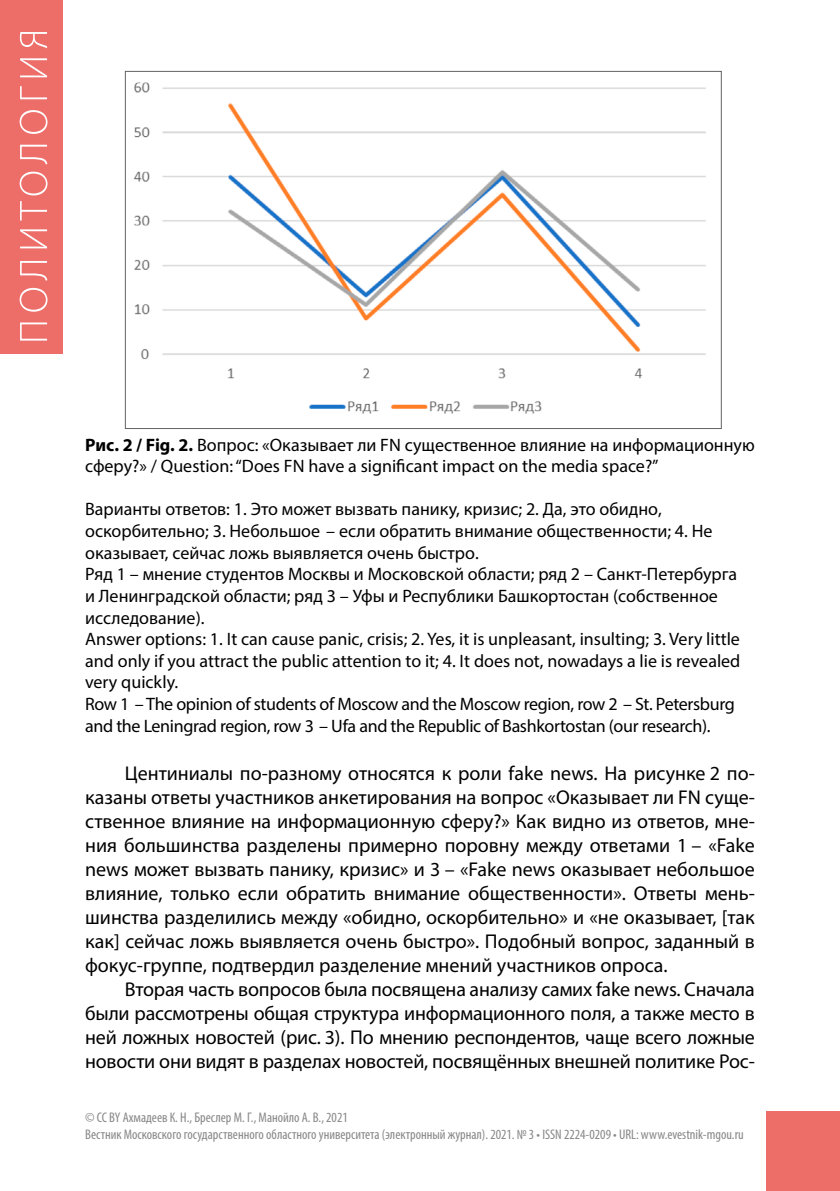
<style>
.page{position:relative;width:840px;height:1191px;background:#fff}
.page>*{position:absolute;margin:0;border:0;box-sizing:border-box;transform-origin:0 0}
.t1{font:20px/24px "Myriad Pro";letter-spacing:-.005em;color:#000;text-align:justify}
.t2{font:18px/21.6px "Myriad Pro";color:#000}
.t3{font:condensed 14px/16.8px "Myriad Pro";color:#878787}
.s1{font-weight:700}
</style>
<div class="page">
<div style="left:0;top:0;width:62px;height:353px;background:#ed6d69"></div>
<div style="left:765px;top:1111px;width:74px;height:80px;background:#ed6d69"></div>
<svg style="left:20px;top:32px;width:27px;height:308px"></svg>
<img style="left:133px;top:82px;width:573px;height:332px">
<p class="t2" style="left:85px;top:433px;width:670px"><span class="s1">Рис. 2 / Fig. 2.</span> Вопрос: «Оказывает ли FN существенное влияние на информационную сферу?» / Question: “Does FN have a significant impact on the media space?”</p>
<p class="t2" style="left:85px;top:498px;width:656px">Варианты ответов: 1. Это может вызвать панику, кризис; 2. Да, это обидно, оскорбительно; 3. Небольшое – если обратить внимание общественности; 4. Не оказывает, сейчас ложь выявляется очень быстро.<br>Ряд 1 – мнение студентов Москвы и Московской области; ряд 2 – Санкт-Петербурга и Ленинградской области; ряд 3 – Уфы и Республики Башкортостан (собственное исследование).<br>Answer options: 1. It can cause panic, crisis; 2. Yes, it is unpleasant, insulting; 3. Very little and only if you attract the public attention to it; 4. It does not, nowadays a lie is revealed very quickly.<br>Row 1 – The opinion of students of Moscow and the Moscow region, row 2 – St. Petersburg and the Leningrad region, row 3 – Ufa and the Republic of Bashkortostan (our research).</p>
<p class="t1" style="left:85px;top:760px;width:671px;text-indent:40px">Центиниалы по-разному относятся к роли fake news. На рисунке 2 по&shy;казаны ответы участников анкетирования на вопрос «Оказывает ли FN суще&shy;ственное влияние на информационную сферу?» Как видно из ответов, мне&shy;ния большинства разделены примерно поровну между ответами 1 – «Fake news может вызвать панику, кризис» и 3 – «Fake news оказывает небольшое влияние, только если обратить внимание общественности». Ответы мень&shy;шинства разделились между «обидно, оскорбительно» и «не оказывает, [так как] сейчас ложь выявляется очень быстро». Подобный вопрос, заданный в фокус-группе, подтвердил разделение мнений участников опроса.</p>
<p class="t1" style="left:85px;top:976px;width:671px;text-indent:40px">Вторая часть вопросов была посвящена анализу самих fake news. Сначала были рассмотрены общая структура информационного поля, а также место в ней ложных новостей (рис. 3). По мнению респондентов, чаще всего ложные новости они видят в разделах новостей, посвящённых внешней политике Рос-</p>
<p class="t3" style="left:85px;top:1109px;width:659px">© CC BY Ахмадеев К. Н., Бреслер М. Г., Манойло А. В., 2021<br>Вестник Московского государственного областного университета (электронный журнал). 2021. № 3 • ISSN 2224-0209 • URL: www.evestnik-mgou.ru</p>
</div>
